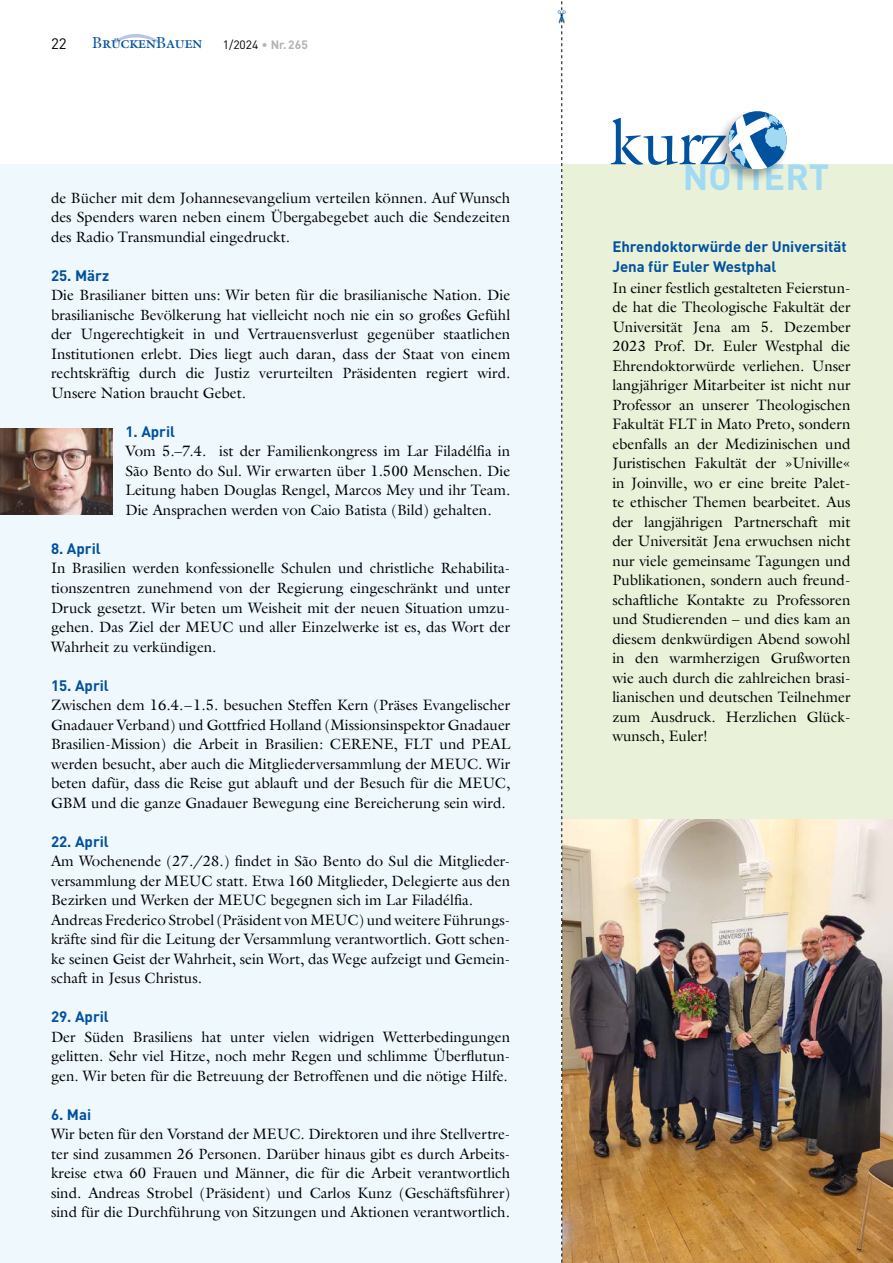
<style>
.page{position:relative;width:893px;height:1263px;background:#fff}
.page>*{position:absolute;margin:0;border:0;box-sizing:border-box;transform-origin:0 0}
.t1{font:64.65px "Galliard";color:#00519e}
.t2{font:700 35.85px "DIN Pro";letter-spacing:.01em;color:#a2daf4}
.t3{font:15px/19.5px "Galliard";color:#000;text-align:justify}
.t4{font:700 15px/19.5px "DIN Pro";color:#00519e}
.t5{font:15px "DIN Pro";color:#000}
.t6{font:12px "DIN Pro";color:#000}
.t7{font:700 11.25px "Galliard";color:#00519e}
.s1{font-weight:400;font-size:16.05px}
.s2{color:#b1b3b4}
.s3{font-weight:700;color:#b1b3b4}
</style>
<div class="page">
<svg style="left:114px;top:34px;width:45px;height:10px"></svg>
<div style="left:0;top:165px;width:561px;height:1098px;background:#eff8fd"></div>
<div style="left:562px;top:165px;width:331px;height:1098px;background:#e9f1d9"></div>
<div style="left:714px;top:109px;width:75px;height:75px;background:#000;opacity:.3"></div>
<svg style="left:728px;top:111px;width:59px;height:58px"></svg>
<img style="left:0;top:428px;width:113px;height:87px">
<img style="left:566px;top:819px;width:327px;height:444px">
<svg style="left:558px;top:1px;width:8px;height:1262px"></svg>
<p class="t5" style="left:51px;top:33px;width:17px">22</p>
<p class="t7" style="left:92px;top:39px;width:112px"><span class="s1">B</span>RÜCKEN<span class="s1">B</span>AUEN</p>
<p class="t6" style="left:223px;top:36px;width:87px">1/2024 <span class="s2">•</span> <span class="s3">Nr. 265</span></p>
<p class="t3" style="left:51px;top:189px;width:461px">de Bücher mit dem Johannesevangelium verteilen können. Auf Wunsch des Spenders waren neben einem Übergabegebet auch die Sendezeiten des Radio Transmundial eingedruckt.</p>
<p class="t4" style="left:51px;top:265px;width:60px">25. März</p>
<p class="t3" style="left:51px;top:287px;width:461px">Die Brasilianer bitten uns: Wir beten für die brasilianische Nation. Die brasilianische Bevölkerung hat vielleicht noch nie ein so großes Gefühl der Ungerechtigkeit in und Vertrauensverlust gegenüber staatlichen Institutionen erlebt. Dies liegt auch daran, dass der Staat von einem rechtskräftig durch die Justiz verurteilten Präsidenten regiert wird.<br>Unsere Nation braucht Gebet.</p>
<p class="t4" style="left:125px;top:421px;width:51px">1. April</p>
<p class="t3" style="left:125px;top:443px;width:386px">Vom 5.–7.4. ist der Familienkongress im Lar Filadélfia in São Bento do Sul. Wir erwarten über 1.500 Menschen. Die Leitung haben Douglas Rengel, Marcos Mey und ihr Team.<br>Die Ansprachen werden von Caio Batista (Bild) gehalten.</p>
<p class="t4" style="left:51px;top:538px;width:51px">8. April</p>
<p class="t3" style="left:51px;top:560px;width:461px">In Brasilien werden konfessionelle Schulen und christliche Rehabilita&shy;tionszentren zunehmend von der Regierung eingeschränkt und unter Druck gesetzt. Wir beten um Weisheit mit der neuen Situation umzu&shy;gehen. Das Ziel der MEUC und aller Einzelwerke ist es, das Wort der Wahrheit zu verkündigen.</p>
<p class="t4" style="left:51px;top:675px;width:59px">15. April</p>
<p class="t3" style="left:51px;top:696px;width:461px">Zwischen dem 16.4.–1.5. besuchen Steffen Kern (Präses Evangelischer Gnadauer Verband) und Gottfried Holland (Missionsinspektor Gnadauer Brasilien-Mission) die Arbeit in Brasilien: CERENE, FLT und PEAL werden besucht, aber auch die Mitgliederversammlung der MEUC. Wir beten dafür, dass die Reise gut ablauft und der Besuch für die MEUC, GBM und die ganze Gnadauer Bewegung eine Bereicherung sein wird.</p>
<p class="t4" style="left:51px;top:831px;width:59px">22. April</p>
<p class="t3" style="left:51px;top:852px;width:461px;text-align:left">Am Wochenende (27./28.) findet in São Bento do Sul die Mitglieder&shy;versammlung der MEUC statt. Etwa 160 Mitglieder, Delegierte aus den Bezirken und Werken der MEUC begegnen sich im Lar Filadélfia.<br>Andreas Frederico Strobel (Präsident von MEUC) und weitere Führungs&shy;kräfte sind für die Leitung der Versammlung verantwortlich. Gott schen&shy;ke seinen Geist der Wahrheit, sein Wort, das Wege aufzeigt und Gemein&shy;schaft in Jesus Christus.</p>
<p class="t4" style="left:51px;top:1006px;width:59px">29. April</p>
<p class="t3" style="left:51px;top:1028px;width:461px">Der Süden Brasiliens hat unter vielen widrigen Wetterbedingungen gelitten. Sehr viel Hitze, noch mehr Regen und schlimme Überflutun&shy;gen. Wir beten für die Betreuung der Betroffenen und die nötige Hilfe.</p>
<p class="t4" style="left:51px;top:1104px;width:42px">6. Mai</p>
<p class="t3" style="left:51px;top:1125px;width:461px">Wir beten für den Vorstand der MEUC. Direktoren und ihre Stellvertre&shy;ter sind zusammen 26 Personen. Darüber hinaus gibt es durch Arbeits&shy;kreise etwa 60 Frauen und Männer, die für die Arbeit verantwortlich sind. Andreas Strobel (Präsident) und Carlos Kunz (Geschäftsführer) sind für die Durchführung von Sitzungen und Aktionen verantwortlich.</p>
<h1 class="t1" style="left:610px;top:116px;width:120px">kurz</h1>
<h2 class="t2" style="left:683px;top:153px;width:148px">NOTIERT</h2>
<p class="t4" style="left:612px;top:237px;width:236px">Ehrendoktorwürde der Universität<br>Jena für Euler Westphal</p>
<p class="t3" style="left:612px;top:279px;width:240px">In einer festlich gestalteten Feierstun&shy;de hat die Theologische Fakultät der Universität Jena am 5. Dezember 2023 Prof. Dr. Euler Westphal die Ehrendoktorwürde verliehen. Unser langjähriger Mitarbeiter ist nicht nur Professor an unserer Theologischen Fakultät FLT in Mato Preto, sondern ebenfalls an der Medizinischen und Juristischen Fakultät der »Univille« in Joinville, wo er eine breite Palet&shy;te ethischer Themen bearbeitet. Aus der langjährigen Partnerschaft mit der Universität Jena erwuchsen nicht nur viele gemeinsame Tagungen und Publikationen, sondern auch freund&shy;schaftliche Kontakte zu Professoren und Studierenden – und dies kam an diesem denkwürdigen Abend sowohl in den warmherzigen Grußworten wie auch durch die zahlreichen brasi&shy;lianischen und deutschen Teilnehmer zum Ausdruck. Herzlichen Glück&shy;wunsch, Euler!</p>
</div>
